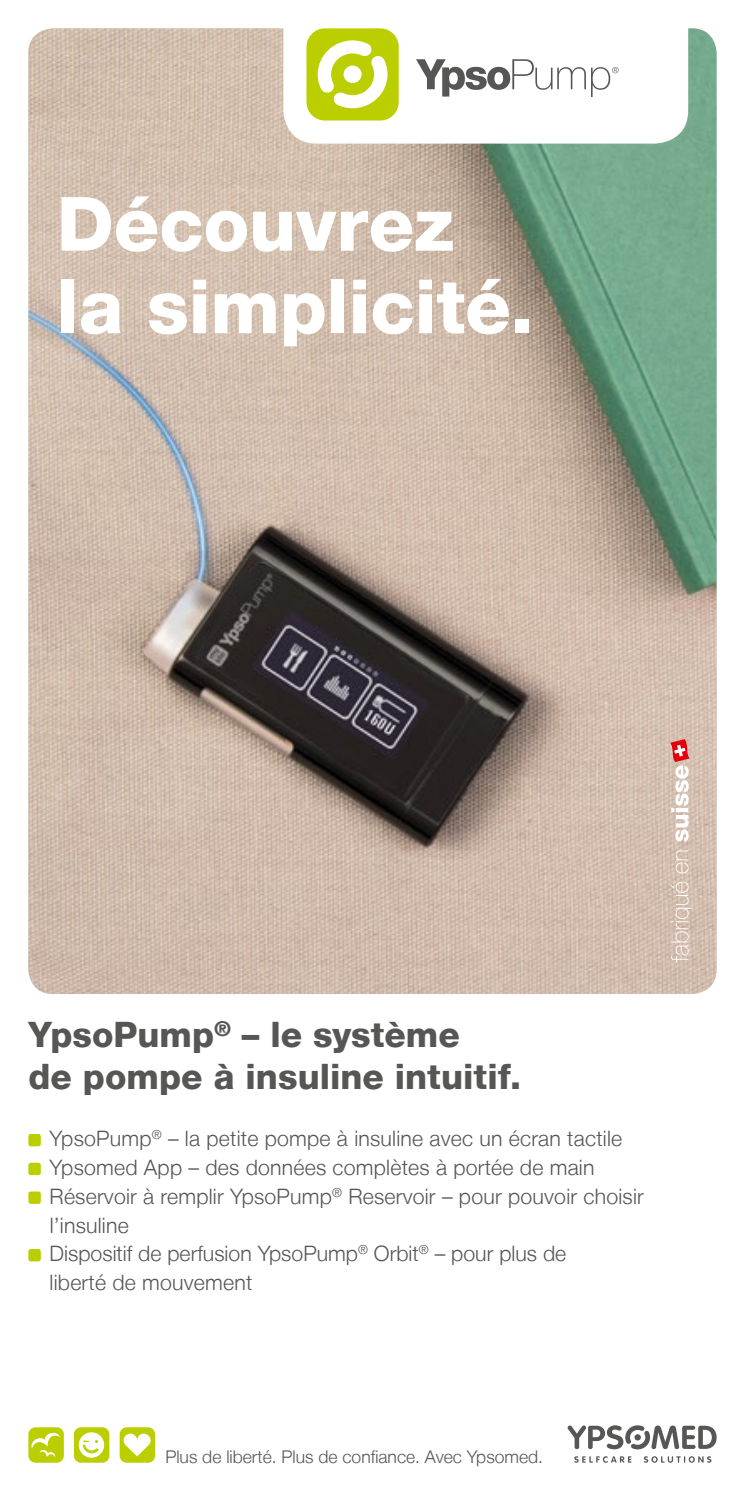
<style>
.page{position:relative;width:745px;height:1489px;background:#fff}
.page>*{position:absolute;margin:0;border:0;box-sizing:border-box;transform-origin:0 0}
.t1{font:800 75px/82.5px "Helvetica Neue LT";letter-spacing:-.005em;color:#fff}
.t2{font:800 35px/41.2px "Helvetica Neue LT";color:#565655}
.t3{font:300 21.25px/28.8px "Helvetica Neue LT";letter-spacing:.01em;color:#565655}
.t4{font:300 17.5px "Helvetica Neue LT";color:#565655}
</style>
<div class="page">
<img style="left:28px;top:28px;width:688px;height:965px">
<svg style="left:283px;top:28px;width:404px;height:116px"></svg>
<div style="left:74px;top:1427px;width:35px;height:35px;background:#bbcf00;border-radius:7px"></div>
<div style="left:119px;top:1427px;width:36px;height:35px;background:#bbcf00;border-radius:7px"></div>
<div style="left:28px;top:1427px;width:36px;height:35px;background:#bbcf00;border-radius:7px"></div>
<svg style="left:123px;top:1433px;width:27px;height:23px"></svg>
<svg style="left:79px;top:1432px;width:25px;height:25px"></svg>
<svg style="left:31px;top:1432px;width:29px;height:25px"></svg>
<svg style="left:574px;top:1456px;width:57px;height:6px"></svg>
<svg style="left:644px;top:1456px;width:67px;height:6px"></svg>
<svg style="left:567px;top:1425px;width:149px;height:24px"></svg>
<svg style="left:416px;top:59px;width:202px;height:38px"></svg>
<div style="left:306px;top:28px;width:92px;height:92px;background:#bbcf00;border-radius:18px"></div>
<svg style="left:317px;top:40px;width:70px;height:68px"></svg>
<div style="left:343px;top:66px;width:18px;height:17px;background:#fff;border-radius:50%"></div>
<div style="left:28px;top:1133px;width:13px;height:13px;background:#bbcf00;border-radius:2px"></div>
<div style="left:28px;top:1162px;width:13px;height:13px;background:#bbcf00;border-radius:2px"></div>
<div style="left:28px;top:1191px;width:13px;height:12px;background:#bbcf00;border-radius:2px"></div>
<div style="left:28px;top:1248px;width:13px;height:13px;background:#bbcf00;border-radius:2px"></div>
<svg style="left:669px;top:739px;width:23px;height:222px;background:#dcc1b7"></svg>
<h1 class="t1" style="left:57px;top:182px;width:478px">Découvrez la simplicité.</h1>
<h2 class="t2" style="left:28px;top:1014px;width:494px">YpsoPump<sup>®</sup> – le système<br>de pompe à insuline intuitif.</h2>
<p class="t3" style="left:50px;top:1123px;width:595px">YpsoPump<sup>®</sup> – la petite pompe à insuline avec un écran tactile Ypsomed App – des données complètes à portée de main Réservoir à remplir YpsoPump<sup>®</sup> Reservoir – pour pouvoir choisir l’insuline<br>Dispositif de perfusion YpsoPump<sup>®</sup> Orbit<sup>®</sup> – pour plus de<br>liberté de mouvement</p>
<p class="t4" style="left:165px;top:1445px;width:379px">Plus de liberté. Plus de confiance. Avec Ypsomed.</p>
</div>
